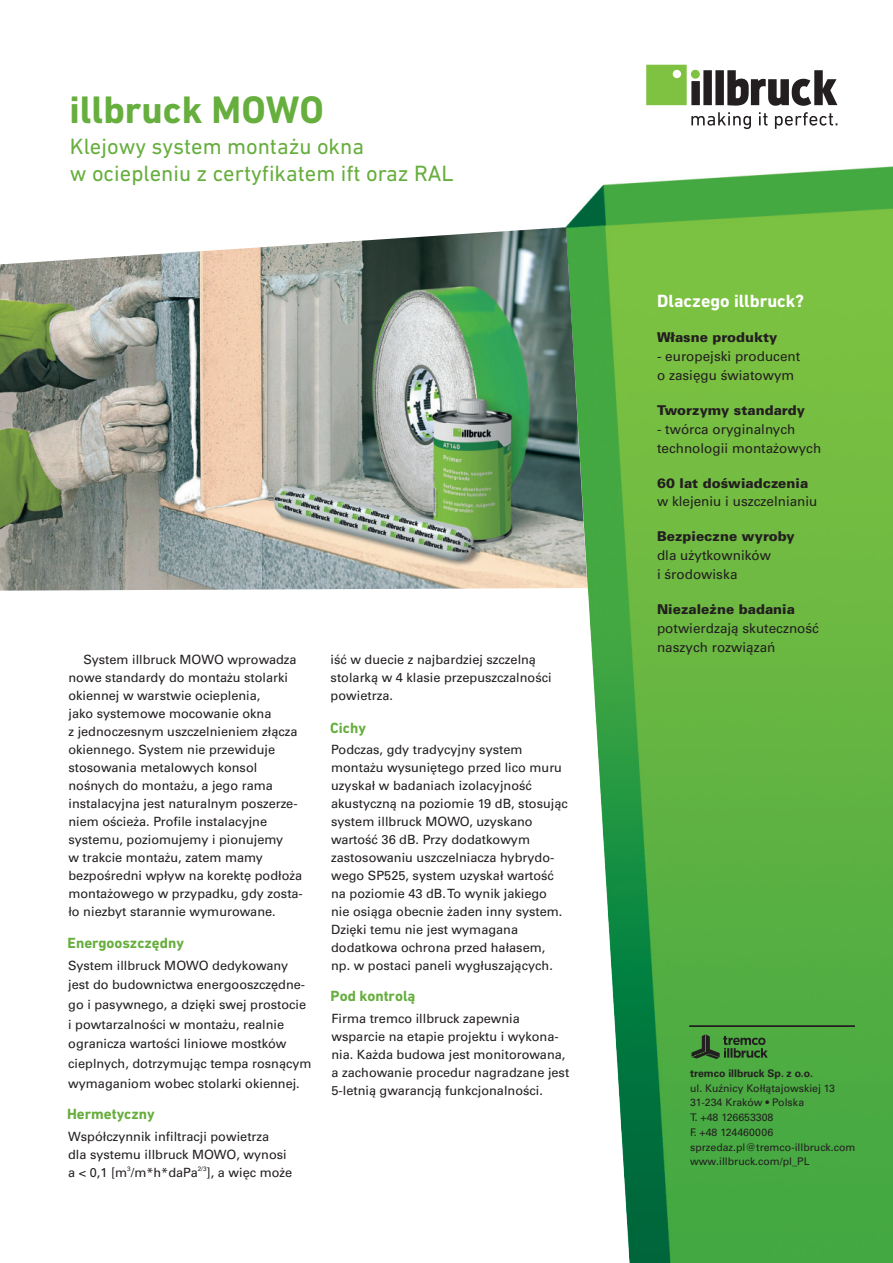
<style>
.page{position:relative;width:893px;height:1263px;background:#fff}
.page>*{position:absolute;margin:0;border:0;box-sizing:border-box;transform-origin:0 0}
.t1{font:700 39px "DIN Next W1 G";color:#66ae3d}
.t2{font:22.5px/27px "DIN Next W1 G";color:#66ae3d}
.t3{font:700 18px "DIN Next W1 G";color:#fff}
.t4{font:700 15px "DIN Next W1 G";color:#66ae3d}
.t5{font:13.5px/18.9px "Univers LTCYR 55 Roman";color:#231f20}
.t6{font:900 13.5px "Univers LTCYR 75";color:#231f20}
.t7{font:12.75px/18px "Univers LTCYR 55 Roman";color:#231f20}
.t8{font:10.5px/14.7px "Univers LTCYR 55 Roman";color:#231f20}
.t9{font:700 10.5px "Univers LTCYR 65";color:#231f20}
.t10{font:6.3px "Univers LTCYR 55 Roman";color:#231f20}
</style>
<div class="page">
<img style="left:566px;top:64px;width:327px;height:1199px">
<svg style="left:646px;top:65px;width:191px;height:41px"></svg>
<svg style="left:691px;top:112px;width:60px;height:17px"></svg>
<svg style="left:759px;top:112px;width:9px;height:13px"></svg>
<svg style="left:775px;top:112px;width:62px;height:17px"></svg>
<svg style="left:691px;top:1034px;width:77px;height:25px"></svg>
<svg style="left:689px;top:1025px;width:166px;height:2px"></svg>
<img style="left:0;top:227px;width:587px;height:364px">
<h1 class="t1" style="left:69px;top:94px;width:256px">illbruck MOWO</h1>
<h2 class="t2" style="left:70px;top:135px;width:385px">Klejowy system montażu okna<br>w ociepleniu z certyfikatem ift oraz RAL</h2>
<p class="t7" style="left:68px;top:652px;width:236px;text-indent:15px">System illbruck MOWO wprowadza nowe standardy do montażu stolarki okiennej w warstwie ocieplenia,<br>jako systemowe mocowanie okna<br>z jednoczesnym uszczelnieniem złącza okiennego. System nie przewiduje stosowania metalowych konsol nośnych do montażu, a jego rama instalacyjna jest naturalnym poszerze&shy;niem ościeża. Profile instalacyjne systemu, poziomujemy i pionujemy<br>w trakcie montażu, zatem mamy bezpośredni wpływ na korektę podłoża montażowego w przypadku, gdy zosta&shy;ło niezbyt starannie wymurowane.</p>
<p class="t4" style="left:68px;top:937px;width:118px">Energooszczędny</p>
<p class="t7" style="left:68px;top:957px;width:245px;line-height:19.6px">System illbruck MOWO dedykowany jest do budownictwa energooszczędne&shy;go i pasywnego, a dzięki swej prostocie i powtarzalności w montażu, realnie ogranicza wartości liniowe mostków cieplnych, dotrzymując tempa rosnącym wymaganiom wobec stolarki okiennej.</p>
<p class="t4" style="left:67px;top:1108px;width:89px">Hermetyczny</p>
<p class="t7" style="left:68px;top:1129px;width:220px">Współczynnik infiltracji powietrza dla systemu illbruck MOWO, wynosi</p>
<p class="t10" style="left:127px;top:1166px;width:5px">3</p>
<p class="t10" style="left:198px;top:1166px;width:10px">2/3</p>
<p class="t7" style="left:68px;top:1165px;width:226px">a &lt; 0,1 [m /m*h*daPa ], a więc może</p>
<p class="t7" style="left:331px;top:652px;width:222px">iść w duecie z najbardziej szczelną stolarką w 4 klasie przepuszczalności powietrza.</p>
<p class="t4" style="left:330px;top:721px;width:37px">Cichy</p>
<p class="t7" style="left:331px;top:742px;width:238px">Podczas, gdy tradycyjny system montażu wysuniętego przed lico muru uzyskał w badaniach izolacyjność akustyczną na poziomie 19 dB, stosując system illbruck MOWO, uzyskano wartość 36 dB. Przy dodatkowym zastosowaniu uszczelniacza hybrydo&shy;wego SP525, system uzyskał wartość na poziomie 43 dB. To wynik jakiego nie osiąga obecnie żaden inny system.<br>Dzięki temu nie jest wymagana dodatkowa ochrona przed hałasem,<br>np. w postaci paneli wygłuszających.</p>
<p class="t4" style="left:331px;top:989px;width:86px">Pod kontrolą</p>
<p class="t7" style="left:331px;top:1011px;width:239px">Firma tremco illbruck zapewnia wsparcie na etapie projektu i wykona&shy;nia. Każda budowa jest monitorowana, a zachowanie procedur nagradzane jest 5-letnią gwarancją funkcjonalności.</p>
<h3 class="t3" style="left:657px;top:294px;width:148px">Dlaczego illbruck?</h3>
<p class="t6" style="left:657px;top:332px;width:122px">Własne produkty</p>
<p class="t5" style="left:657px;top:349px;width:145px">- europejski producent o zasięgu światowym</p>
<p class="t6" style="left:657px;top:405px;width:150px">Tworzymy standardy</p>
<p class="t5" style="left:657px;top:421px;width:166px">- twórca oryginalnych technologii montażowych</p>
<p class="t6" style="left:657px;top:478px;width:153px">60 lat doświadczenia</p>
<p class="t5" style="left:657px;top:494px;width:162px">w klejeniu i uszczelnianiu</p>
<p class="t6" style="left:657px;top:531px;width:139px">Bezpieczne wyroby</p>
<p class="t5" style="left:657px;top:548px;width:116px">dla użytkowników i środowiska</p>
<p class="t6" style="left:657px;top:604px;width:139px">Niezależne badania</p>
<p class="t5" style="left:657px;top:620px;width:163px">potwierdzają skuteczność naszych rozwiązań</p>
<p class="t9" style="left:690px;top:1069px;width:124px">tremco illbruck Sp. z o.o.</p>
<p class="t8" style="left:690px;top:1082px;width:167px">ul. Kuźnicy Kołłątajowskiej 13<br>31-234 Kraków • Polska<br>T. +48 126653308<br>F. +48 124460006 sprzedaz.pl@tremco-illbruck.com www.illbruck.com/pl_PL</p>
</div>
